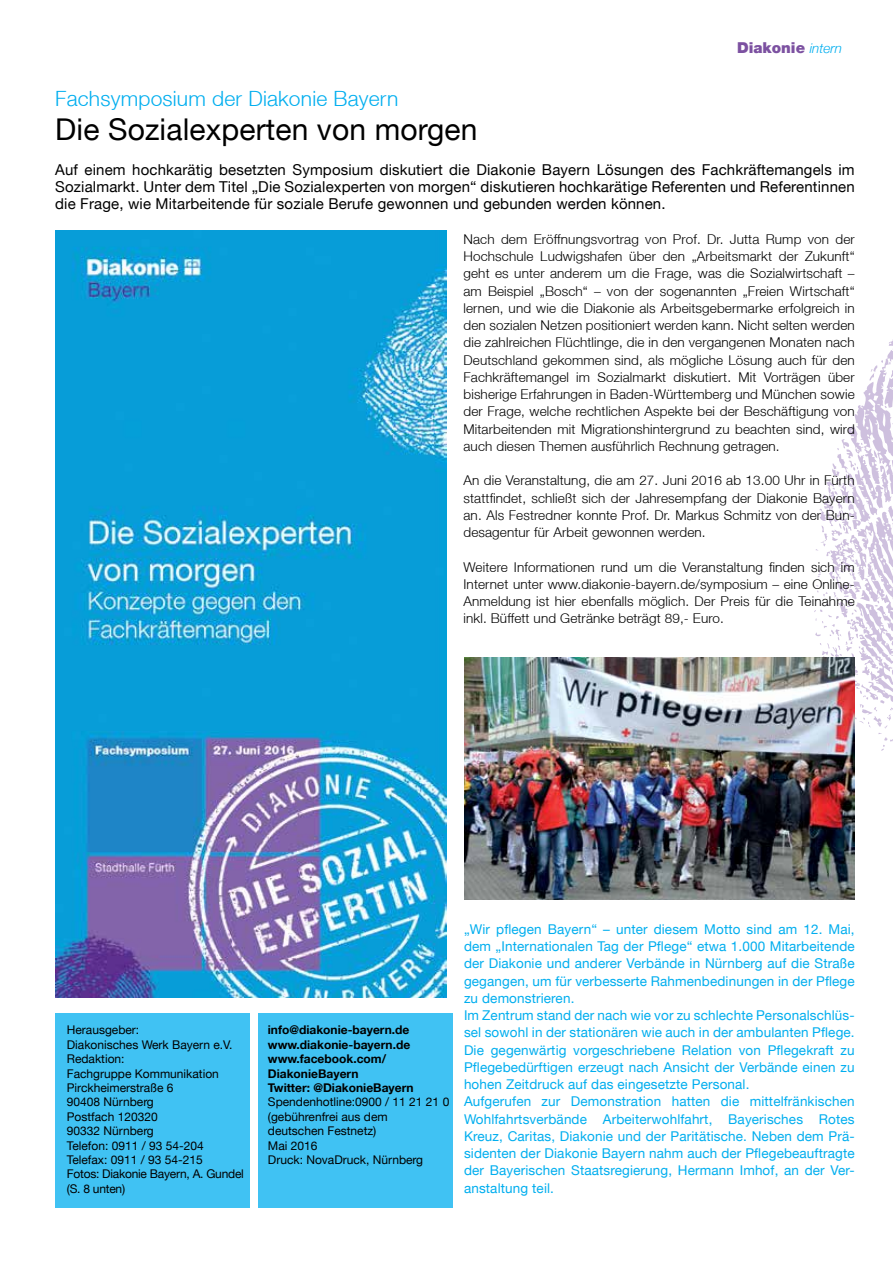
<style>
.page{position:relative;width:893px;height:1263px;background:#fff}
.page>*{position:absolute;margin:0;border:0;box-sizing:border-box;transform-origin:0 0}
.t1{font:30px "Helvetica Neue LT";letter-spacing:.005em;color:#000}
.t2{font:300 21px "Helvetica Neue LT";letter-spacing:.01em;color:#00aeef}
.t3{font:15px/17.2px "Helvetica Neue LT";letter-spacing:.01em;color:#000;text-align:justify}
.t4{font:900 15px "Helvetica Neue LT";color:#7c51a1}
.t5{font:300 13.5px/17.2px "Helvetica Neue LT";letter-spacing:.01em;color:#000;text-align:justify}
.t6{font:13.5px/17.2px "Helvetica Neue LT";letter-spacing:.01em;color:#00aeef}
.t7{font:12px/14.4px "Helvetica Neue LT";color:#000}
.t8{font:700 12px/14.4px "Helvetica Neue LT";color:#000}
.s1{font-weight:300;font-style:italic;font-size:13.5px;color:#00aeef}
</style>
<div class="page">
<div style="left:55px;top:1013px;width:195px;height:195px;background:#40c2f3"></div>
<div style="left:258px;top:1013px;width:195px;height:195px;background:#40c2f3"></div>
<svg style="left:813px;top:339px;width:80px;height:412px"></svg>
<img style="left:55px;top:230px;width:391px;height:767px">
<img style="left:464px;top:658px;width:391px;height:241px">
<p class="t4" style="left:737px;top:38px;width:106px">Diakonie <span class="s1">intern</span></p>
<h2 class="t2" style="left:55px;top:85px;width:345px">Fachsymposium der Diakonie Bayern</h2>
<h1 class="t1" style="left:55px;top:112px;width:424px">Die Sozialexperten von morgen</h1>
<p class="t3" style="left:55px;top:161px;width:801px">Auf einem hochkarätig besetzten Symposium diskutiert die Diakonie Bayern Lösungen des Fachkräftemangels im Sozialmarkt. Unter dem Titel „Die Sozialexperten von morgen“ diskutieren hochkarätige Referenten und Referentinnen die Frage, wie Mitarbeitende für soziale Berufe gewonnen und gebunden werden können.</p>
<p class="t5" style="left:463px;top:230px;width:393px">Nach dem Eröffnungsvortrag von Prof. Dr. Jutta Rump von der Hochschule Ludwigshafen über den „Arbeitsmarkt der Zukunft“ geht es unter anderem um die Frage, was die Sozialwirtschaft – am Beispiel „Bosch“ – von der sogenannten „Freien Wirtschaft“ lernen, und wie die Diakonie als Arbeitsgebermarke erfolgreich in den sozialen Netzen positioniert werden kann. Nicht selten werden die zahlreichen Flüchtlinge, die in den vergangenen Monaten nach Deutschland gekommen sind, als mögliche Lösung auch für den Fachkräftemangel im Sozialmarkt diskutiert. Mit Vorträgen über bisherige Erfahrungen in Baden-Württemberg und München sowie der Frage, welche rechtlichen Aspekte bei der Beschäftigung von Mitarbeitenden mit Migrationshintergrund zu beachten sind, wird auch diesen Themen ausführlich Rechnung getragen.</p>
<p class="t5" style="left:463px;top:472px;width:393px">An die Veranstaltung, die am 27. Juni 2016 ab 13.00 Uhr in Fürth stattfindet, schließt sich der Jahresempfang der Diakonie Bayern an. Als Festredner konnte Prof. Dr. Markus Schmitz von der Bun&shy;desagentur für Arbeit gewonnen werden.</p>
<p class="t5" style="left:463px;top:558px;width:393px">Weitere Informationen rund um die Veranstaltung finden sich im Internet unter www.diakonie-bayern.de/symposium – eine Online-Anmeldung ist hier ebenfalls möglich. Der Preis für die Teinahme inkl. Büffett und Getränke beträgt 89,- Euro.</p>
<p class="t7" style="left:67px;top:1023px;width:179px">Herausgeber:<br>Diakonisches Werk Bayern e.V.<br>Redaktion:<br>Fachgruppe Kommunikation<br>Pirckheimerstraße 6<br>90408 Nürnberg<br>Postfach 120320<br>90332 Nürnberg<br>Telefon: 0911 / 93 54-204<br>Telefax: 0911 / 93 54-215<br>Fotos: Diakonie Bayern, A. Gundel (S. 8 unten)</p>
<p class="t8" style="left:268px;top:1022px;width:147px">info@diakonie-bayern.de www.diakonie-bayern.de www.facebook.com/<br>DiakonieBayern<br>Twitter: @DiakonieBayern</p>
<p class="t7" style="left:268px;top:1095px;width:183px">Spendenhotline:0900 / 11 21 21 0 (gebührenfrei aus dem<br>deutschen Festnetz)<br>Mai 2016<br>Druck: NovaDruck, Nürnberg</p>
<p class="t6" style="left:464px;top:920px;width:392px">„Wir pflegen Bayern“ – unter diesem Motto sind am 12. Mai, dem „Internationalen Tag der Pflege“ etwa 1.000 Mitarbeitende der Diakonie und anderer Verbände in Nürnberg auf die Straße gegangen, um für verbesserte Rahmenbedinungen in der Pflege zu demonstrieren.<br>Im Zentrum stand der nach wie vor zu schlechte Personalschlüs&shy;sel sowohl in der stationären wie auch in der ambulanten Pflege.<br>Die gegenwärtig vorgeschriebene Relation von Pflegekraft zu Pflegebedürftigen erzeugt nach Ansicht der Verbände einen zu hohen Zeitdruck auf das eingesetzte Personal.<br>Aufgerufen zur Demonstration hatten die mittelfränkischen Wohlfahrtsverbände Arbeiterwohlfahrt, Bayerisches Rotes Kreuz, Caritas, Diakonie und der Paritätische. Neben dem Prä&shy;sidenten der Diakonie Bayern nahm auch der Pflegebeauftragte der Bayerischen Staatsregierung, Hermann Imhof, an der Ver&shy;anstaltung teil.</p>
</div>
